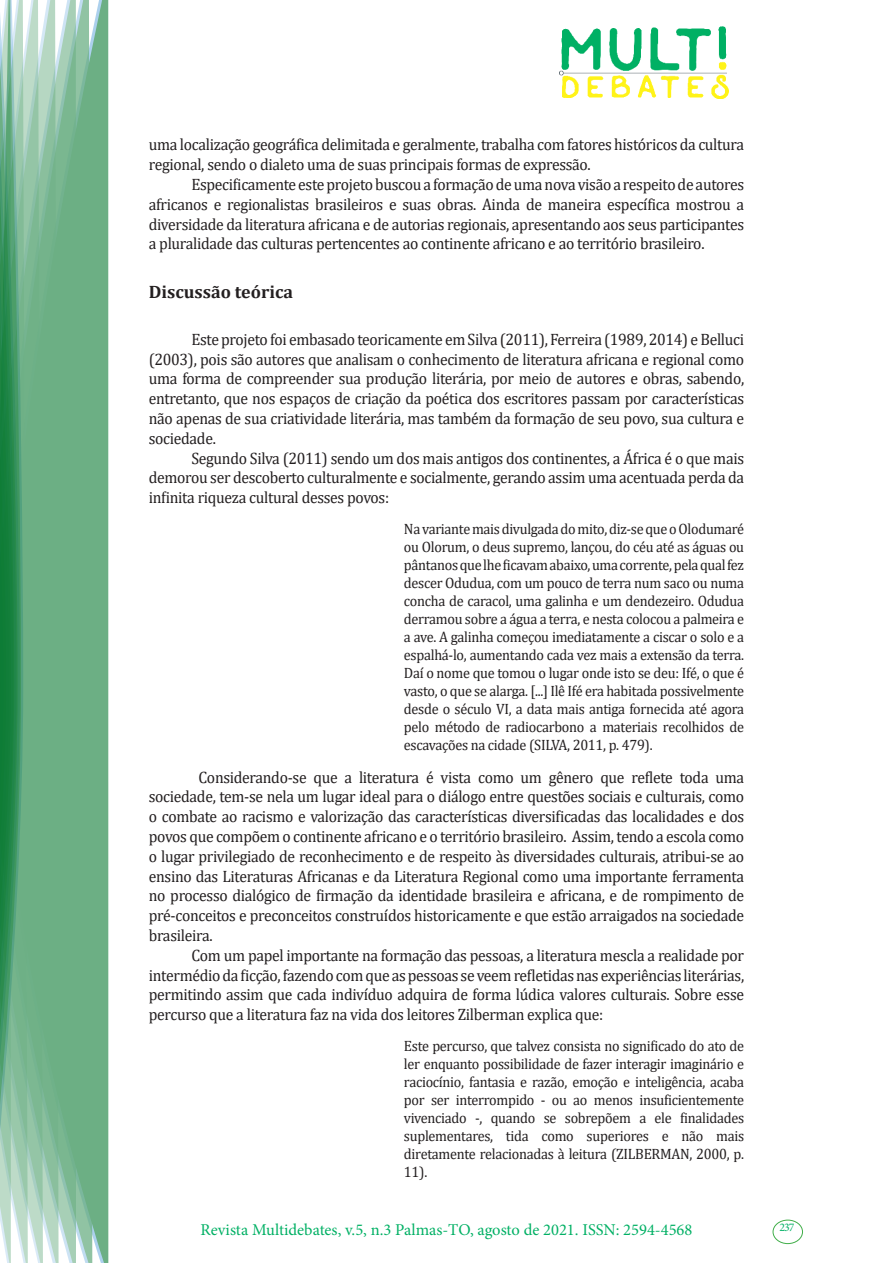
<style>
.page{position:relative;width:893px;height:1263px;background:#fff}
.page>*{position:absolute;margin:0;border:0;box-sizing:border-box;transform-origin:0 0}
.Subtítulo{font:700 18px "Cambria";color:#231f20}
.Texto_base{font:16.5px/19.8px "Cambria";letter-spacing:-.02em;color:#231f20;text-align:justify;scale:.95 1}
.t1{font:16.5px "Minion Pro";color:#00b064}
.Citação_deb{font:15px/18px "Cambria";letter-spacing:-.02em;color:#231f20;text-align:justify;scale:.95 1}
.t2{font:11.7px "Minion Pro";color:#00b064}
</style>
<div class="page">
<img style="left:559px;top:26px;width:169px;height:72px">
<div style="left:95px;top:0;width:14px;height:1263px;background:#6caf84"></div>
<svg style="left:79px;top:0;width:16px;height:1263px;fill:#6caf84"></svg>
<svg style="left:62px;top:0;width:17px;height:1263px;fill:#6caf84"></svg>
<svg style="left:45px;top:0;width:17px;height:1263px;fill:#6caf84"></svg>
<svg style="left:30px;top:0;width:15px;height:1263px;fill:#6caf84"></svg>
<svg style="left:0;top:0;width:30px;height:1263px"></svg>
<div style="left:772px;top:1219px;width:31px;height:25px;border:1px solid #40ae49;border-radius:50%"></div>
<p class="Texto_base" style="left:149px;top:135px;width:628px">uma localização geográfica delimitada e geralmente, trabalha com fatores históricos da cultura regional, sendo o dialeto uma de suas principais formas de expressão.</p>
<p class="Texto_base" style="left:149px;top:174px;width:628px;text-indent:43px">Especificamente este projeto buscou a formação de uma nova visão a respeito de autores africanos e regionalistas brasileiros e suas obras. Ainda de maneira específica mostrou a diversidade da literatura africana e de autorias regionais, apresentando aos seus participantes a pluralidade das culturas pertencentes ao continente africano e ao território brasileiro.</p>
<p class="Subtítulo" style="left:149px;top:279px;width:146px">Discussão teórica</p>
<p class="Texto_base" style="left:149px;top:329px;width:628px;text-indent:43px">Este projeto foi embasado teoricamente em Silva (2011), Ferreira (1989, 2014) e Belluci (2003), pois são autores que analisam o conhecimento de literatura africana e regional como uma forma de compreender sua produção literária, por meio de autores e obras, sabendo, entretanto, que nos espaços de criação da poética dos escritores passam por características não apenas de sua criatividade literária, mas também da formação de seu povo, sua cultura e sociedade.</p>
<p class="Texto_base" style="left:149px;top:448px;width:628px;text-indent:43px">Segundo Silva (2011) sendo um dos mais antigos dos continentes, a África é o que mais demorou ser descoberto culturalmente e socialmente, gerando assim uma acentuada perda da infinita riqueza cultural desses povos:</p>
<p class="Citação_deb" style="left:404px;top:520px;width:360px">Na variante mais divulgada do mito, diz-se que o Olodumaré ou Olorum, o deus supremo, lançou, do céu até as águas ou pântanos que lhe ficavam abaixo, uma corrente, pela qual fez descer Odudua, com um pouco de terra num saco ou numa concha de caracol, uma galinha e um dendezeiro. Odudua derramou sobre a água a terra, e nesta colocou a palmeira e a ave. A galinha começou imediatamente a ciscar o solo e a espalhá-lo, aumentando cada vez mais a extensão da terra.<br>Daí o nome que tomou o lugar onde isto se deu: Ifé, o que é vasto, o que se alarga. [...] Ilê Ifé era habitada possivelmente desde o século VI, a data mais antiga fornecida até agora pelo método de radiocarbono a materiais recolhidos de escavações na cidade (SILVA, 2011, p. 479).</p>
<p class="Texto_base" style="left:149px;top:767px;width:628px;text-indent:50px">Considerando-se que a literatura é vista como um gênero que reflete toda uma sociedade, tem-se nela um lugar ideal para o diálogo entre questões sociais e culturais, como o combate ao racismo e valorização das características diversificadas das localidades e dos povos que compõem o continente africano e o território brasileiro. Assim, tendo a escola como o lugar privilegiado de reconhecimento e de respeito às diversidades culturais, atribui-se ao ensino das Literaturas Africanas e da Literatura Regional como uma importante ferramenta no processo dialógico de firmação da identidade brasileira e africana, e de rompimento de pré-conceitos e preconceitos construídos historicamente e que estão arraigados na sociedade brasileira.</p>
<p class="Texto_base" style="left:149px;top:945px;width:628px;text-indent:43px">Com um papel importante na formação das pessoas, a literatura mescla a realidade por intermédio da ficção, fazendo com que as pessoas se veem refletidas nas experiências literárias, permitindo assim que cada indivíduo adquira de forma lúdica valores culturais. Sobre esse percurso que a literatura faz na vida dos leitores Zilberman explica que:</p>
<p class="Citação_deb" style="left:404px;top:1037px;width:360px">Este percurso, que talvez consista no significado do ato de ler enquanto possibilidade de fazer interagir imaginário e raciocínio, fantasia e razão, emoção e inteligência, acaba por ser interrompido - ou ao menos insuficientemente vivenciado -, quando se sobrepõem a ele finalidades suplementares, tida como superiores e não mais diretamente relacionadas à leitura (ZILBERMAN, 2000, p.<br>11).</p>
<p class="t1" style="left:200px;top:1218px;width:493px">Revista Multidebates, v.5, n.3 Palmas-TO, agosto de 2021. ISSN: 2594-4568</p>
<p class="t2" style="left:779px;top:1219px;width:16px">237</p>
</div>
